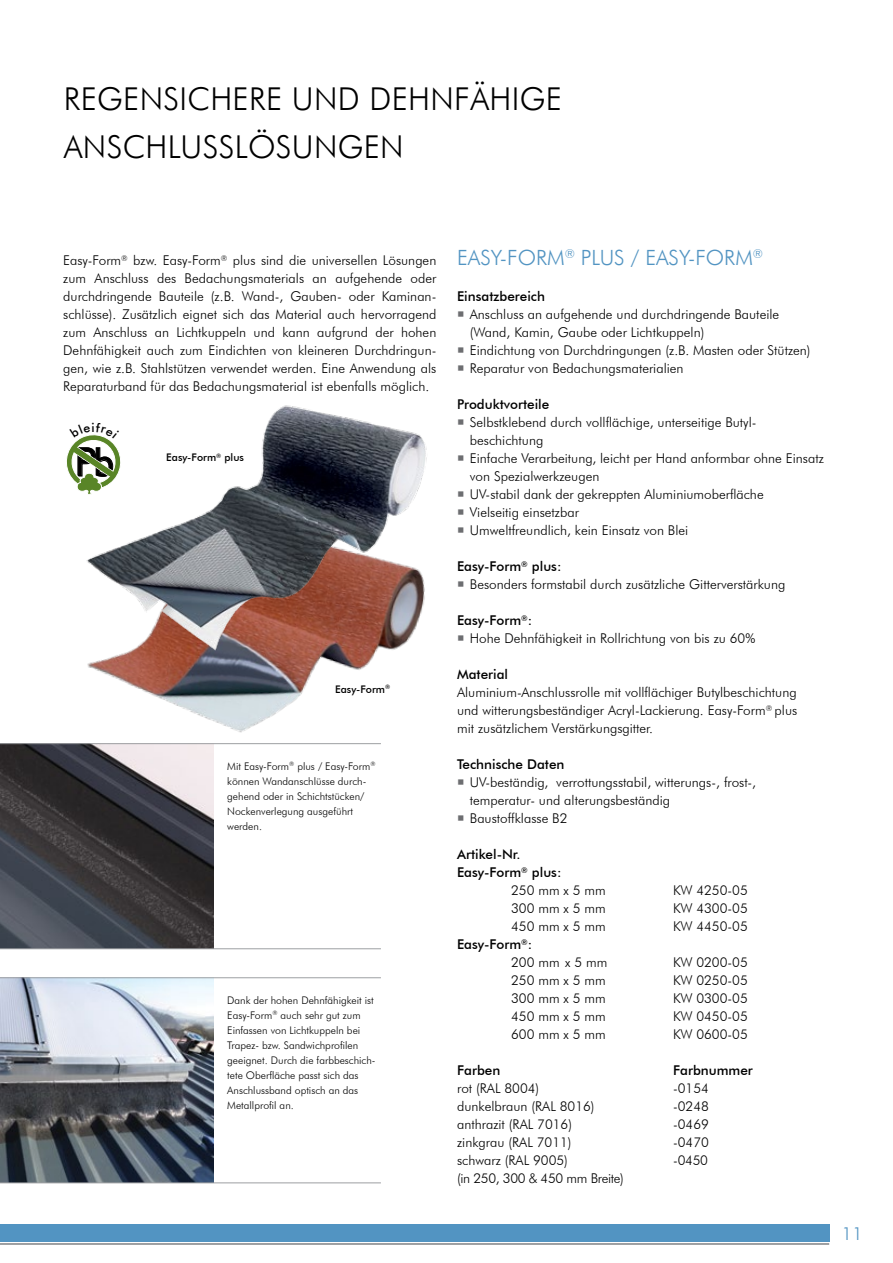
<style>
.page{position:relative;width:893px;height:1263px;background:#fff}
.page>*{position:absolute;margin:0;border:0;box-sizing:border-box;transform-origin:0 0}
.t1{font:41.4px "Gill Sans";color:#000}
.t2{font:300 31.5px/48px "Futura BT";letter-spacing:.01em;color:#000}
.t3{font:300 21px "Futura BT";color:#5294c2}
.t4{font:300 18px "Futura BT";color:#5294c2}
.t5{font:300 13.5px/18px "Futura BT";color:#000}
.t6{font:500 13.5px/18px "Futura BT";color:#000}
.t7{font:300 13.5px "Futura BT";letter-spacing:-.025em;color:#000}
.t8{font:500 12.45px "Futura BT";color:#000}
.t9{font:300 10.5px/15px "Futura BT";color:#000}
.t10{font:500 10.5px "Futura BT";color:#000}
.s1{font-weight:500}
.s2{font-weight:300}
</style>
<div class="page">
<hr style="left:0;top:1243px;width:829px;height:2px;background:#808285">
<div style="left:0;top:1225px;width:829px;height:17px;background:#5294c2"></div>
<img style="left:87px;top:650px;width:294px;height:111px">
<img style="left:86px;top:405px;width:341px;height:245px">
<img style="left:1px;top:978px;width:212px;height:204px">
<img style="left:0;top:744px;width:213px;height:204px">
<img style="left:0;top:978px;width:1px;height:205px">
<hr style="left:0;top:977px;width:381px;height:1px;background:#9d9fa2">
<hr style="left:0;top:743px;width:381px;height:1px;background:#9d9fa2">
<hr style="left:0;top:1182px;width:381px;height:1px;background:#9d9fa2">
<hr style="left:0;top:948px;width:381px;height:1px;background:#9d9fa2">
<svg style="left:66px;top:422px;width:59px;height:73px"></svg>
<h2 class="t2" style="left:64px;top:75px;width:500px">Regensich ere und Dehn fähige<br>Anschlusslösungen</h2>
<p class="t5" style="left:63px;top:251px;width:375px;text-align:justify">Easy-Form<sup>®</sup> bzw. Easy-Form<sup>®</sup> plus sind die universellen Lösungen zum Anschluss des Bedachungsmaterials an aufgehende oder durchdringende Bauteile (z.B. Wand-, Gauben- oder Kaminan&shy;schlüsse). Zusätzlich eignet sich das Material auch hervorragend zum Anschluss an Lichtkuppeln und kann aufgrund der hohen Dehnfähigkeit auch zum Eindichten von kleineren Durchdringun&shy;gen, wie z.B. Stahlstützen verwendet werden. Eine Anwendung als Reparaturband für das Bedachungsmaterial ist ebenfalls möglich.</p>
<p class="t8" style="left:92px;top:420px;width:5px">i</p>
<h1 class="t1" style="left:75px;top:438px;width:40px">Pb</h1>
<p class="t10" style="left:166px;top:451px;width:79px">Easy-Form<sup>®</sup> plus</p>
<p class="t10" style="left:335px;top:683px;width:57px">Easy-Form<sup>®</sup></p>
<p class="t9" style="left:227px;top:758px;width:150px">Mit Easy-Form<sup>®</sup> plus / Easy-Form<sup>® </sup>können Wandanschlüsse durch&shy;gehend oder in Schichtstücken/<br>Nockenverlegung ausgeführt werden.</p>
<p class="t9" style="left:227px;top:992px;width:150px">Dank der hohen Dehnfähigkeit ist<br>Easy-Form<sup>®</sup> auch sehr gut zum<br>Einfassen von Lichtkuppeln bei<br>Trapez- bzw. Sandwichprofilen geeignet. Durch die farbbeschich&shy;tete Oberfläche passt sich das<br>Anschlussband optisch an das<br>Metallprofil an.</p>
<h3 class="t3" style="left:457px;top:245px;width:307px">Easy-Form<sup>®</sup> plus / Easy-Form<sup>®</sup></h3>
<p class="t6" style="left:457px;top:287px;width:89px">Einsatzbereich</p>
<p class="t5" style="left:470px;top:305px;width:342px">Anschluss an aufgehende und durchdringende Bauteile (Wand, Kamin, Gaube oder Lichtkuppeln)<br>Eindichtung von Durchdringungen (z.B. Masten oder Stützen)<br>Reparatur von Bedachungsmaterialien</p>
<p class="t6" style="left:457px;top:395px;width:94px">Produktvorteile</p>
<p class="t5" style="left:470px;top:413px;width:355px">Selbstklebend durch vollflächige, unterseitige Butyl&shy;beschichtung<br>Einfache Verarbeitung, leicht per Hand anformbar ohne Einsatz von Spezialwerkzeugen<br>UV-stabil dank der gekreppten Aluminiumoberfläche<br>Vielseitig einsetzbar<br>U mweltfreundlich, kein Einsatz von Blei</p>
<p class="t5" style="left:470px;top:557px;width:317px;text-indent:-13px"><span class="s1">Easy-Form</span><sup>®</sup> <span class="s1">plus:<br></span>Besonders formstabil durch zusätzliche Gitterverstärkung</p>
<p class="t5" style="left:470px;top:611px;width:287px;text-indent:-13px"><span class="s1">Easy-Form</span><sup>®</sup><span class="s1">:<br></span>Hohe Dehnfähigkeit in Rollrichtung von bis zu 60%</p>
<p class="t6" style="left:457px;top:665px;width:53px">Material</p>
<p class="t5" style="left:457px;top:683px;width:342px;text-align:justify">Aluminium-Anschlussrolle mit vollflächiger Butylbeschichtung und witterungsbeständiger Acryl-Lackierung. Easy-Form<sup>®</sup> plus mit zusätzlichem Verstärkungsgitter.</p>
<p class="t6" style="left:457px;top:755px;width:109px">Technische Daten</p>
<p class="t5" style="left:470px;top:773px;width:288px">UV-beständig, verrottungsstabil, witterungs-, frost-, temperatur- und alterungsbeständig<br>Baustoffklasse B2</p>
<p class="t6" style="left:457px;top:845px;width:65px">Artikel-Nr.</p>
<p class="t6" style="left:457px;top:863px;width:106px">Easy-Form<sup>®</sup> plus:</p>
<p class="t5" style="left:511px;top:881px;width:96px">250 mm x 5 mm</p>
<p class="t5" style="left:673px;top:881px;width:76px">KW 4250-05</p>
<p class="t5" style="left:511px;top:899px;width:96px">300 mm x 5 mm</p>
<p class="t5" style="left:673px;top:899px;width:76px">KW 4300-05</p>
<p class="t5" style="left:511px;top:917px;width:96px">450 mm x 5 mm</p>
<p class="t5" style="left:673px;top:917px;width:76px">KW 4450-05</p>
<p class="t6" style="left:511px;top:935px;width:98px;text-indent:-54px">Easy-Form<sup>®</sup>:<br><span class="s2">200 mm x 5 mm</span></p>
<p class="t5" style="left:673px;top:953px;width:76px">KW 0200-05</p>
<p class="t5" style="left:511px;top:971px;width:96px">250 mm x 5 mm</p>
<p class="t5" style="left:673px;top:971px;width:76px">KW 0250-05</p>
<p class="t5" style="left:511px;top:989px;width:96px">300 mm x 5 mm</p>
<p class="t5" style="left:673px;top:989px;width:76px">KW 0300-05</p>
<p class="t5" style="left:511px;top:1007px;width:96px">450 mm x 5 mm</p>
<p class="t5" style="left:673px;top:1007px;width:76px">KW 0450-05</p>
<p class="t5" style="left:511px;top:1025px;width:96px">600 mm x 5 mm</p>
<p class="t5" style="left:673px;top:1025px;width:76px">KW 0600-05</p>
<p class="t6" style="left:457px;top:1061px;width:45px">Farben</p>
<p class="t6" style="left:673px;top:1061px;width:81px">Farbnummer</p>
<p class="t5" style="left:457px;top:1079px;width:84px">rot (RAL 8004)</p>
<p class="t5" style="left:673px;top:1079px;width:37px">-0154</p>
<p class="t5" style="left:457px;top:1097px;width:139px">dunkelbraun (RAL 8016)</p>
<p class="t5" style="left:673px;top:1097px;width:37px">-0248</p>
<p class="t5" style="left:457px;top:1115px;width:116px">anthrazit (RAL 7016)</p>
<p class="t5" style="left:673px;top:1115px;width:37px">-0469</p>
<p class="t5" style="left:457px;top:1133px;width:116px">zinkgrau (RAL 7011)</p>
<p class="t5" style="left:673px;top:1133px;width:37px">-0470</p>
<p class="t5" style="left:457px;top:1151px;width:112px">schwarz (RAL 9005)</p>
<p class="t5" style="left:673px;top:1151px;width:36px">-0450</p>
<p class="t7" style="left:457px;top:1170px;width:168px">(in 250, 300 &amp; 450 mm Breite)</p>
<h3 class="t4" style="left:842px;top:1223px;width:22px">11</h3>
</div>
